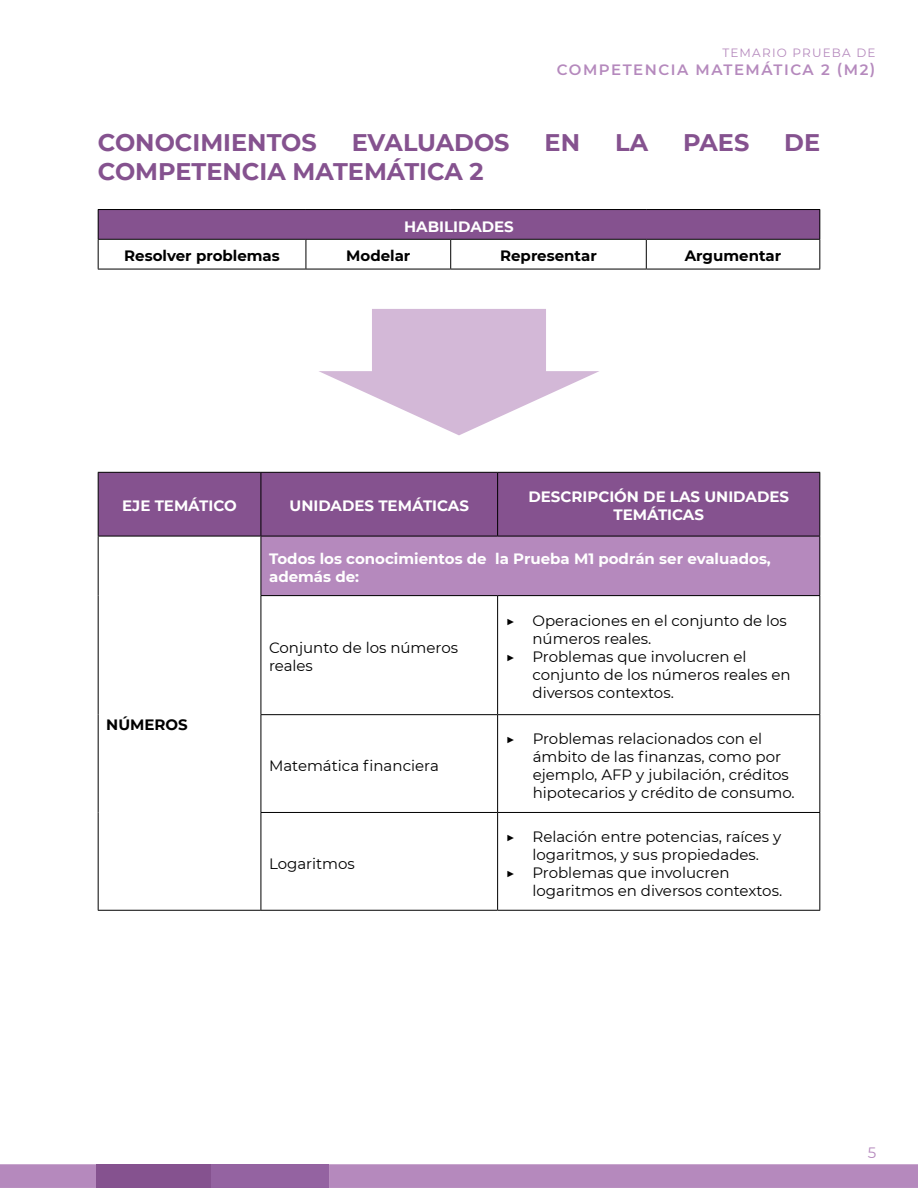
<style>
.page{position:relative;width:918px;height:1188px;background:#fff}
.page>*{position:absolute;margin:0;border:0;box-sizing:border-box;transform-origin:0 0}
.t1{font:700 24px "Montserrat";color:#85528f}
.t2{font:15px/18px "Montserrat";color:#000}
.t3{font:700 15px/18px "Montserrat";color:#fff;text-align:center}
.t4{font:700 15px "Montserrat";color:#000}
.t5{font:600 15px "Montserrat";letter-spacing:.1em;color:#b589bd}
.t6{font:15px "Montserrat";color:#b589bd}
.t7{font:12px "Montserrat";letter-spacing:.1em;color:#b589bd}
</style>
<div class="page">
<svg style="left:0;top:1164px;width:918px;height:24px;background:#b084b9"></svg>
<div style="left:97px;top:1164px;width:114px;height:24px;background:#85528f"></div>
<hr style="left:97px;top:1187px;width:114px;height:1px;background:#784582">
<svg style="left:319px;top:309px;width:280px;height:126px"></svg>
<div style="left:98px;top:210px;width:722px;height:29px;background:#85528f"></div>
<hr style="left:98px;top:209px;width:208px;height:1px;background:#000">
<hr style="left:306px;top:209px;width:145px;height:1px;background:#000">
<hr style="left:451px;top:209px;width:195px;height:1px;background:#000">
<hr style="left:646px;top:209px;width:174px;height:1px;background:#000">
<hr style="left:98px;top:239px;width:208px;height:1px;background:#000">
<hr style="left:306px;top:239px;width:145px;height:1px;background:#000">
<hr style="left:451px;top:239px;width:195px;height:1px;background:#000">
<hr style="left:646px;top:239px;width:174px;height:1px;background:#000">
<hr style="left:98px;top:269px;width:208px;height:1px;background:#000">
<hr style="left:306px;top:269px;width:145px;height:1px;background:#000">
<hr style="left:451px;top:269px;width:195px;height:1px;background:#000">
<hr style="left:646px;top:269px;width:174px;height:1px;background:#000">
<svg style="left:98px;top:210px;width:1px;height:59px"></svg>
<svg style="left:306px;top:240px;width:1px;height:29px"></svg>
<svg style="left:450px;top:240px;width:1px;height:29px"></svg>
<svg style="left:646px;top:240px;width:1px;height:29px"></svg>
<svg style="left:819px;top:210px;width:1px;height:59px"></svg>
<div style="left:99px;top:473px;width:720px;height:63px;background:#85528f"></div>
<div style="left:261px;top:536px;width:559px;height:60px;background:#b589bd"></div>
<hr style="left:98px;top:472px;width:163px;height:1px;background:#000">
<hr style="left:261px;top:472px;width:237px;height:1px;background:#000">
<hr style="left:498px;top:472px;width:322px;height:1px;background:#000">
<hr style="left:98px;top:536px;width:163px;height:1px;background:#000">
<hr style="left:261px;top:536px;width:237px;height:1px;background:#000">
<hr style="left:498px;top:536px;width:322px;height:1px;background:#000">
<hr style="left:261px;top:595px;width:237px;height:1px;background:#000">
<hr style="left:498px;top:595px;width:322px;height:1px;background:#000">
<hr style="left:261px;top:714px;width:237px;height:1px;background:#000">
<hr style="left:498px;top:714px;width:322px;height:1px;background:#000">
<hr style="left:261px;top:812px;width:237px;height:1px;background:#000">
<hr style="left:498px;top:812px;width:322px;height:1px;background:#000">
<hr style="left:98px;top:910px;width:163px;height:1px;background:#000">
<hr style="left:261px;top:910px;width:237px;height:1px;background:#000">
<hr style="left:498px;top:910px;width:322px;height:1px;background:#000">
<hr style="left:98px;top:473px;width:1px;height:63px;background:#000">
<hr style="left:98px;top:536px;width:1px;height:60px;background:#000">
<hr style="left:98px;top:596px;width:1px;height:119px;background:#000">
<hr style="left:98px;top:715px;width:1px;height:97px;background:#000">
<hr style="left:98px;top:812px;width:1px;height:98px;background:#000">
<hr style="left:261px;top:473px;width:1px;height:63px;background:#000">
<hr style="left:497px;top:473px;width:1px;height:63px;background:#000">
<hr style="left:819px;top:473px;width:1px;height:63px;background:#000">
<hr style="left:261px;top:536px;width:1px;height:59px;background:#000">
<hr style="left:819px;top:536px;width:1px;height:59px;background:#000">
<hr style="left:261px;top:596px;width:1px;height:118px;background:#000">
<hr style="left:497px;top:596px;width:1px;height:118px;background:#000">
<hr style="left:819px;top:596px;width:1px;height:118px;background:#000">
<hr style="left:261px;top:715px;width:1px;height:97px;background:#000">
<hr style="left:497px;top:715px;width:1px;height:97px;background:#000">
<hr style="left:819px;top:715px;width:1px;height:97px;background:#000">
<hr style="left:261px;top:813px;width:1px;height:97px;background:#000">
<hr style="left:497px;top:813px;width:1px;height:97px;background:#000">
<hr style="left:819px;top:813px;width:1px;height:97px;background:#000">
<p class="t7" style="left:722px;top:45px;width:155px">TEMARIO PRUEBA DE</p>
<p class="t5" style="left:557px;top:59px;width:320px">COMPETENCIA MATEMÁTICA 2 (M2)</p>
<h1 class="t1" style="left:98px;top:125px;width:221px">CONOCIMIENTOS</h1>
<h1 class="t1" style="left:352px;top:125px;width:159px">EVALUADOS</h1>
<h1 class="t1" style="left:545px;top:125px;width:37px">EN</h1>
<h1 class="t1" style="left:615px;top:125px;width:35px">LA</h1>
<h1 class="t1" style="left:683px;top:125px;width:68px">PAES</h1>
<h1 class="t1" style="left:784px;top:125px;width:37px">DE</h1>
<h1 class="t1" style="left:98px;top:154px;width:387px">COMPETENCIA MATEMÁTICA 2</h1>
<p class="t3" style="left:404px;top:217px;width:111px">HABILIDADES</p>
<p class="t4" style="left:124px;top:245px;width:157px">Resolver problemas</p>
<p class="t4" style="left:346px;top:245px;width:66px">Modelar</p>
<p class="t4" style="left:500px;top:245px;width:98px">Representar</p>
<p class="t4" style="left:685px;top:245px;width:98px">Argumentar</p>
<p class="t3" style="left:122px;top:496px;width:116px">EJE TEMÁTICO</p>
<p class="t3" style="left:290px;top:496px;width:181px">UNIDADES TEMÁTICAS</p>
<p class="t3" style="left:528px;top:487px;width:262px">DESCRIPCIÓN DE LAS UNIDADES<br>TEMÁTICAS</p>
<p class="t3" style="left:269px;top:549px;width:503px;text-align:left">Todos los conocimientos de la Prueba M1 podrán ser evaluados, además de:</p>
<p class="t4" style="left:106px;top:714px;width:83px">NÚMEROS</p>
<p class="t2" style="left:269px;top:639px;width:191px">Conjunto de los números reales</p>
<p class="t2" style="left:269px;top:756px;width:171px">Matemática financiera</p>
<p class="t2" style="left:269px;top:854px;width:87px">Logaritmos</p>
<p class="t2" style="left:506px;top:612px;width:283px">▶ Operaciones en el conjunto de los</p>
<p class="t2" style="left:533px;top:630px;width:120px">números reales.</p>
<p class="t2" style="left:506px;top:648px;width:242px">▶ Problemas que involucren el</p>
<p class="t2" style="left:533px;top:666px;width:260px">conjunto de los números reales en</p>
<p class="t2" style="left:533px;top:684px;width:143px">diversos contextos.</p>
<p class="t2" style="left:533px;top:729px;width:264px;text-indent:-27px">▶ Problemas relacionados con el ámbito de las finanzas, como por ejemplo, AFP y jubilación, créditos hipotecarios y crédito de consumo.</p>
<p class="t2" style="left:506px;top:827px;width:277px">▶ Relación entre potencias, raíces y</p>
<p class="t2" style="left:533px;top:845px;width:228px">logaritmos, y sus propiedades.</p>
<p class="t2" style="left:506px;top:863px;width:225px">▶ Problemas que involucren</p>
<p class="t2" style="left:533px;top:881px;width:251px">logaritmos en diversos contextos.</p>
<p class="t6" style="left:868px;top:1142px;width:10px">5</p>
</div>
